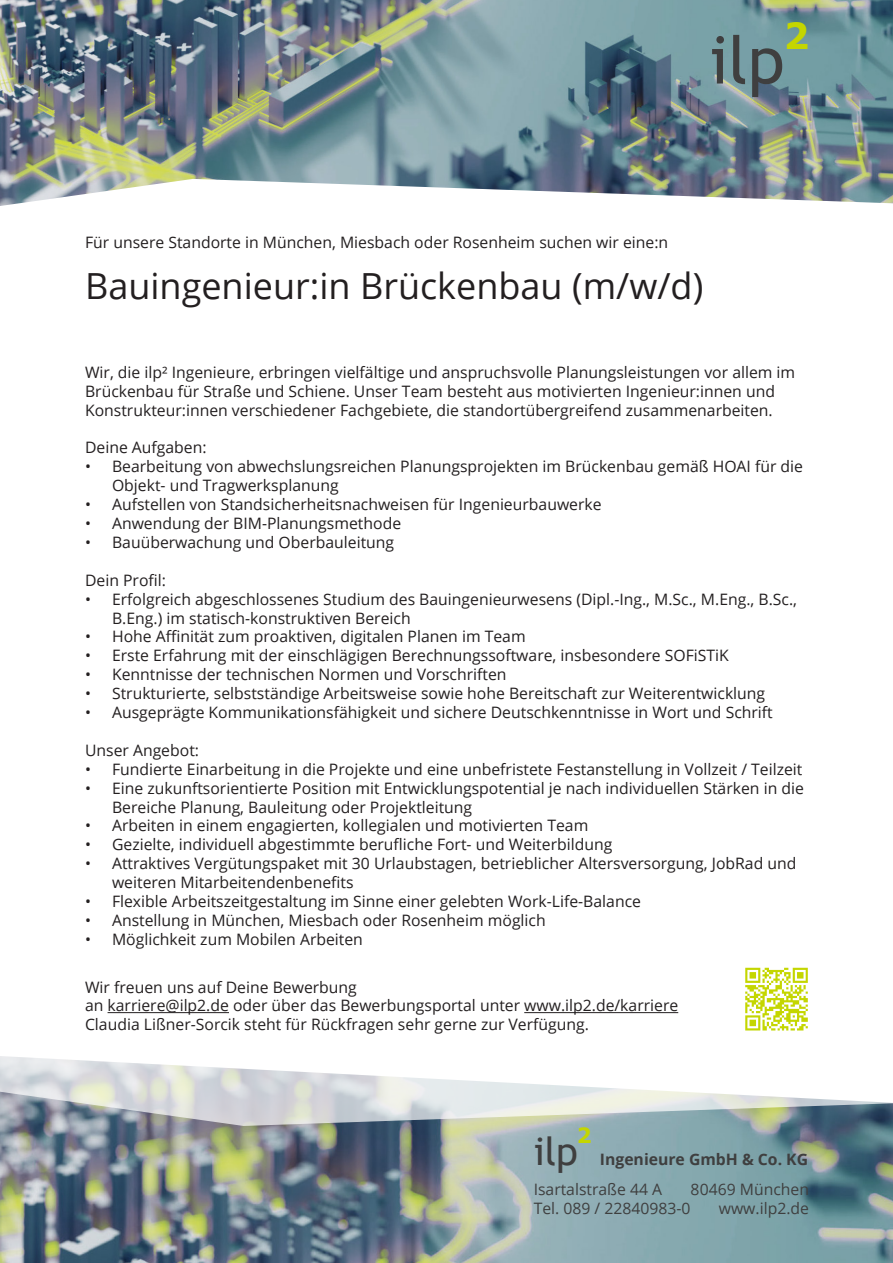
<style>
.page{position:relative;width:893px;height:1263px;background:#fff}
.page>*{position:absolute;margin:0;border:0;box-sizing:border-box;transform-origin:0 0}
.t1{font:66px "Trebuchet MS";color:#3f3f3f}
.t2{font:39px "Trebuchet MS";color:#3f3f3f}
.t3{font:36px "Open Sans";color:#231f20}
.t4{font:700 36px "Verdana";color:#c4d600}
.t5{font:700 21px "Verdana";color:#c4d600}
.t6{font:15.75px/18.9px "Open Sans";color:#231f20}
.t7{font:15.75px "Open Sans";color:#3f3f3f}
.t8{font:700 15.75px "Open Sans";color:#3f3f3f}
</style>
<div class="page">
<img style="left:0;top:1126px;width:893px;height:137px">
<svg style="left:0;top:1012px;width:893px;height:114px"></svg>
<img style="left:0;top:0;width:893px;height:179px">
<hr style="left:108px;top:1012px;width:121px;height:1px;background:#231f20">
<hr style="left:524px;top:1012px;width:154px;height:1px;background:#231f20">
<svg style="left:0;top:179px;width:893px;height:27px"></svg>
<img style="left:744px;top:967px;width:72px;height:67px">
<p class="t4" style="left:784px;top:10px;width:27px">2</p>
<p class="t1" style="left:709px;top:19px;width:77px">ilp</p>
<p class="t6" style="left:85px;top:232px;width:585px">Für unsere Standorte in München, Miesbach oder Rosenheim suchen wir eine:n</p>
<p class="t3" style="left:85px;top:261px;width:620px">Bauingenieur:in Brückenbau (m/w/d)</p>
<p class="t6" style="left:85px;top:362px;width:712px">Wir, die ilp² Ingenieure, erbringen vielfältige und anspruchsvolle Planungsleistungen vor allem im<br>Brückenbau für Straße und Schiene. Unser Team besteht aus motivierten Ingenieur:innen und<br>Konstrukteur:innen verschiedener Fachgebiete, die standortübergreifend zusammenarbeiten.</p>
<p class="t6" style="left:85px;top:438px;width:123px">Deine Aufgaben:</p>
<p class="t6" style="left:112px;top:457px;width:692px;text-indent:-27px">• Bearbeitung von abwechslungsreichen Planungsprojekten im Brückenbau gemäß HOAI für die<br>Objekt- und Tragwerksplanung</p>
<p class="t6" style="left:85px;top:494px;width:518px">• Aufstellen von Standsicherheitsnachweisen für Ingenieurbauwerke</p>
<p class="t6" style="left:85px;top:513px;width:318px">• Anwendung der BIM-Planungsmethode</p>
<p class="t6" style="left:85px;top:532px;width:311px">• Bauüberwachung und Oberbauleitung</p>
<p class="t6" style="left:85px;top:570px;width:82px">Dein Profil:</p>
<p class="t6" style="left:112px;top:589px;width:687px;text-indent:-27px">• Erfolgreich abgeschlossenes Studium des Bauingenieurwesens (Dipl.-Ing., M.Sc., M.Eng., B.Sc.,<br>B.Eng.) im statisch-konstruktiven Bereich</p>
<p class="t6" style="left:85px;top:627px;width:442px">• Hohe Affinität zum proaktiven, digitalen Planen im Team</p>
<p class="t6" style="left:85px;top:646px;width:645px">• Erste Erfahrung mit der einschlägigen Berechnungssoftware, insbesondere SOFiSTiK</p>
<p class="t6" style="left:85px;top:665px;width:423px">• Kenntnisse der technischen Normen und Vorschriften</p>
<p class="t6" style="left:85px;top:683px;width:682px">• Strukturierte, selbstständige Arbeitsweise sowie hohe Bereitschaft zur Weiterentwicklung</p>
<p class="t6" style="left:85px;top:702px;width:689px">• Ausgeprägte Kommunikationsfähigkeit und sichere Deutschkenntnisse in Wort und Schrift</p>
<p class="t6" style="left:85px;top:740px;width:116px">Unser Angebot:</p>
<p class="t6" style="left:85px;top:759px;width:719px">• Fundierte Einarbeitung in die Projekte und eine unbefristete Festanstellung in Vollzeit / Teilzeit</p>
<p class="t6" style="left:112px;top:778px;width:693px;text-indent:-27px">• Eine zukunftsorientierte Position mit Entwicklungspotential je nach individuellen Stärken in die<br>Bereiche Planung, Bauleitung oder Projektleitung</p>
<p class="t6" style="left:85px;top:816px;width:505px">• Arbeiten in einem engagierten, kollegialen und motivierten Team</p>
<p class="t6" style="left:85px;top:835px;width:529px">• Gezielte, individuell abgestimmte berufliche Fort- und Weiterbildung</p>
<p class="t6" style="left:112px;top:854px;width:686px;text-indent:-27px">• Attraktives Vergütungspaket mit 30 Urlaubstagen, betrieblicher Altersversorgung, JobRad und weiteren Mitarbeitendenbenefits</p>
<p class="t6" style="left:85px;top:891px;width:557px">• Flexible Arbeitszeitgestaltung im Sinne einer gelebten Work-Life-Balance</p>
<p class="t6" style="left:85px;top:910px;width:462px">• Anstellung in München, Miesbach oder Rosenheim möglich</p>
<p class="t6" style="left:85px;top:929px;width:279px">• Möglichkeit zum Mobilen Arbeiten</p>
<p class="t6" style="left:85px;top:977px;width:273px">Wir freuen uns auf Deine Bewerbung</p>
<p class="t6" style="left:85px;top:996px;width:595px">an karriere@ilp2.de oder über das Bewerbungsportal unter www.ilp2.de/karriere</p>
<p class="t6" style="left:85px;top:1015px;width:505px">Claudia Lißner-Sorcik steht für Rückfragen sehr gerne zur Verfügung.</p>
<p class="t5" style="left:577px;top:1120px;width:16px">2</p>
<p class="t2" style="left:534px;top:1126px;width:46px">ilp</p>
<p class="t8" style="left:600px;top:1148px;width:210px">Ingenieure GmbH &amp; Co. KG</p>
<p class="t7" style="left:534px;top:1179px;width:130px">Isartalstraße 44 A</p>
<p class="t7" style="left:534px;top:1198px;width:158px">Tel. 089 / 22840983-0</p>
<p class="t7" style="left:691px;top:1179px;width:120px">80469 München</p>
<p class="t7" style="left:719px;top:1198px;width:92px">www.ilp2.de</p>
</div>
